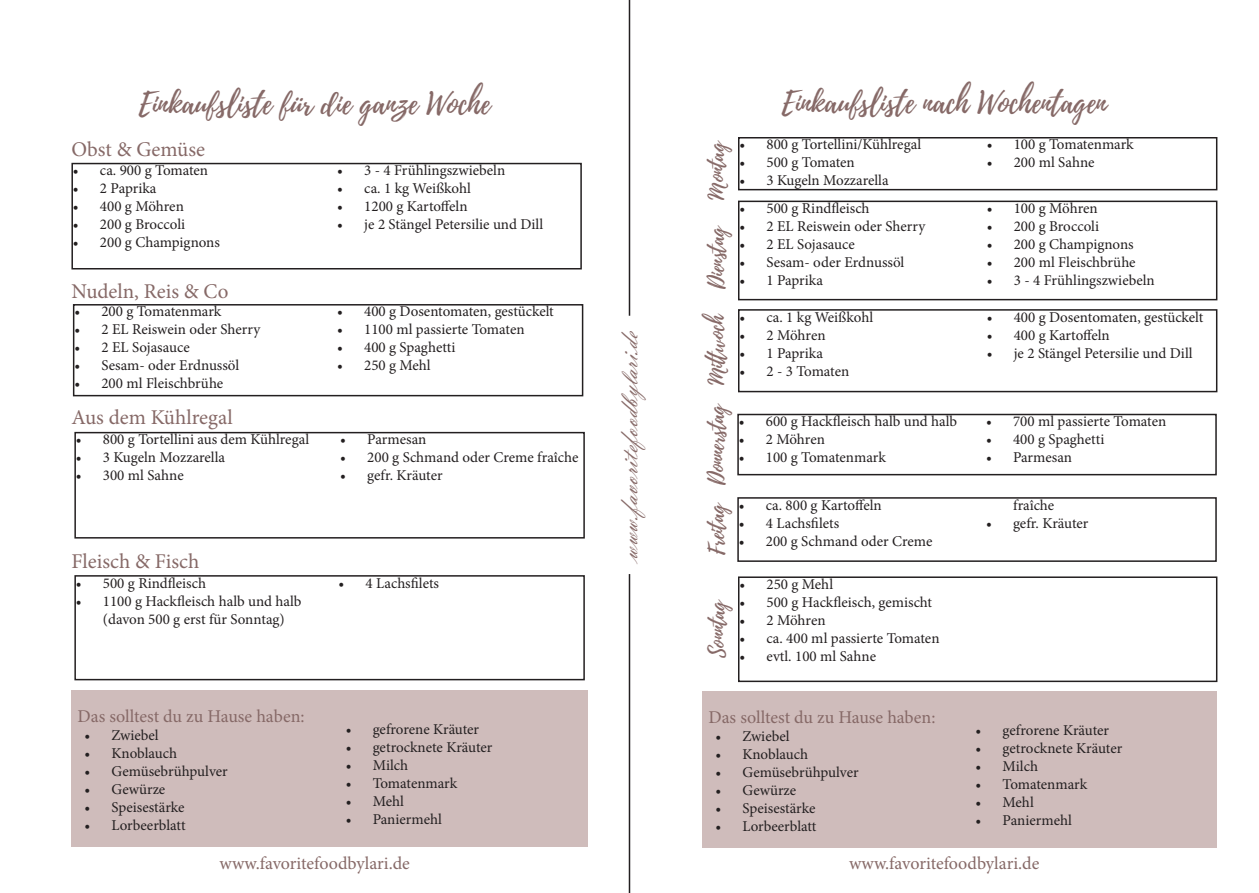
<style>
.page{position:relative;width:1259px;height:893px;background:#fff}
.page>*{position:absolute;margin:0;border:0;box-sizing:border-box;transform-origin:0 0}
.t1{font:30px "Playlist Script";color:#866967}
.t2{font:27px "Vladimir Script";color:#866967}
.t3{font:21px "Minion Pro";color:#866967}
.t4{font:21px "Playlist Script";color:#866967}
.t5{font:18px "Minion Pro";letter-spacing:-.005em;color:#866967}
.t6{font:15px/18px "Minion Pro";color:#231f20}
</style>
<div class="page">
<div style="left:71px;top:690px;width:517px;height:157px;background:#cfbcbb"></div>
<div style="left:702px;top:691px;width:514px;height:157px;background:#cfbcbb"></div>
<div style="left:71px;top:163px;width:511px;height:106px;border:2px solid #231f20"></div>
<div style="left:73px;top:304px;width:510px;height:92px;border:2px solid #231f20"></div>
<div style="left:74px;top:432px;width:511px;height:107px;border:2px solid #231f20"></div>
<div style="left:74px;top:575px;width:511px;height:105px;border:2px solid #231f20"></div>
<div style="left:738px;top:137px;width:479px;height:53px;border:2px solid #231f20"></div>
<div style="left:738px;top:201px;width:479px;height:99px;border:2px solid #231f20"></div>
<div style="left:738px;top:309px;width:479px;height:83px;border:2px solid #231f20"></div>
<div style="left:737px;top:414px;width:479px;height:61px;border:2px solid #231f20"></div>
<div style="left:737px;top:497px;width:479px;height:65px;border:2px solid #231f20"></div>
<div style="left:738px;top:576px;width:479px;height:106px;border:2px solid #231f20"></div>
<hr style="left:629px;top:0;width:1px;height:316px;background:#231f20">
<hr style="left:629px;top:574px;width:1px;height:319px;background:#231f20">
<h1 class="t1" style="left:139px;top:82px;width:353px">Einkaufsliste für die ganze Woche</h1>
<p class="t6" style="left:73px;top:161px;width:137px">• ca. 900 g Tomaten</p>
<p class="t6" style="left:73px;top:179px;width:85px">• 2 Paprika</p>
<p class="t6" style="left:73px;top:197px;width:112px">• 400 g Möhren</p>
<p class="t6" style="left:73px;top:215px;width:114px">• 200 g Broccoli</p>
<p class="t6" style="left:73px;top:233px;width:148px">• 200 g Champignons</p>
<h3 class="t3" style="left:71px;top:135px;width:135px">Obst &amp; Gemüse</h3>
<p class="t6" style="left:337px;top:161px;width:169px">• 3 - 4 Frühlingszwiebeln</p>
<p class="t6" style="left:337px;top:179px;width:135px">• ca. 1 kg Weißkohl</p>
<p class="t6" style="left:337px;top:197px;width:132px">• 1200 g Kartoffeln</p>
<p class="t6" style="left:337px;top:215px;width:207px">• je 2 Stängel Petersilie und Dill</p>
<h3 class="t3" style="left:71px;top:278px;width:159px">Nudeln, Reis &amp; Co</h3>
<p class="t6" style="left:74px;top:303px;width:148px">• 200 g Tomatenmark</p>
<p class="t6" style="left:74px;top:321px;width:187px">• 2 EL Reiswein oder Sherry</p>
<p class="t6" style="left:74px;top:339px;width:117px">• 2 EL Sojasauce</p>
<p class="t6" style="left:74px;top:357px;width:166px">• Sesam- oder Erdnussöl</p>
<p class="t6" style="left:74px;top:375px;width:150px">• 200 ml Fleischbrühe</p>
<h3 class="t3" style="left:71px;top:404px;width:163px">Aus dem Kühlregal</h3>
<p class="t6" style="left:76px;top:431px;width:235px">• 800 g Tortellini aus dem Kühlregal</p>
<p class="t6" style="left:76px;top:449px;width:151px">• 3 Kugeln Mozzarella</p>
<p class="t6" style="left:76px;top:467px;width:109px">• 300 ml Sahne</p>
<h3 class="t3" style="left:71px;top:547px;width:129px">Fleisch &amp; Fisch</h3>
<p class="t6" style="left:76px;top:574px;width:132px">• 500 g Rindfleisch</p>
<p class="t6" style="left:103px;top:592px;width:200px;text-indent:-27px">• 1100 g Hackfleisch halb und halb (davon 500 g erst für Sonntag)</p>
<p class="t6" style="left:337px;top:303px;width:218px">• 400 g Dosentomaten, gestückelt</p>
<p class="t6" style="left:337px;top:321px;width:189px">• 1100 ml passierte Tomaten</p>
<p class="t6" style="left:337px;top:339px;width:120px">• 400 g Spaghetti</p>
<p class="t6" style="left:337px;top:357px;width:95px">• 250 g Mehl</p>
<p class="t6" style="left:340px;top:431px;width:88px">• Parmesan</p>
<p class="t6" style="left:340px;top:449px;width:240px">• 200 g Schmand oder Creme fraîche</p>
<p class="t6" style="left:340px;top:467px;width:104px">• gefr. Kräuter</p>
<p class="t6" style="left:339px;top:574px;width:102px">• 4 Lachsfilets</p>
<p class="t5" style="left:77px;top:704px;width:229px">Das solltest du zu Hause haben:</p>
<p class="t6" style="left:84px;top:726px;width:76px">• Zwiebel</p>
<p class="t6" style="left:84px;top:744px;width:94px">• Knoblauch</p>
<p class="t6" style="left:84px;top:762px;width:145px">• Gemüsebrühpulver</p>
<p class="t6" style="left:84px;top:780px;width:82px">• Gewürze</p>
<p class="t6" style="left:84px;top:798px;width:101px">• Speisestärke</p>
<p class="t6" style="left:84px;top:816px;width:103px">• Lorbeerblatt</p>
<p class="t6" style="left:346px;top:720px;width:135px">• gefrorene Kräuter</p>
<p class="t6" style="left:346px;top:738px;width:148px">• getrocknete Kräuter</p>
<p class="t6" style="left:346px;top:756px;width:64px">• Milch</p>
<p class="t6" style="left:346px;top:774px;width:113px">• Tomatenmark</p>
<p class="t6" style="left:346px;top:792px;width:60px">• Mehl</p>
<p class="t6" style="left:346px;top:810px;width:98px">• Paniermehl</p>
<h2 class="t2" style="left:613px;top:561px;width:235px;rotate:-90deg">www.favoritefoodbylari.de</h2>
<h3 class="t4" style="left:701px;top:200px;width:62px;rotate:-90deg">Montag</h3>
<h3 class="t4" style="left:701px;top:289px;width:67px;rotate:-90deg">Dienstag</h3>
<h1 class="t1" style="left:781px;top:82px;width:326px">Einkaufsliste nach Wochentagen</h1>
<p class="t6" style="left:739px;top:136px;width:183px">• 800 g Tortellini/Kühlregal</p>
<p class="t6" style="left:739px;top:154px;width:117px">• 500 g Tomaten</p>
<p class="t6" style="left:739px;top:172px;width:151px">• 3 Kugeln Mozzarella</p>
<p class="t6" style="left:986px;top:136px;width:148px">• 100 g Tomatenmark</p>
<p class="t6" style="left:986px;top:154px;width:109px">• 200 ml Sahne</p>
<p class="t6" style="left:739px;top:199px;width:132px">• 500 g Rindfleisch</p>
<p class="t6" style="left:739px;top:217px;width:187px">• 2 EL Reiswein oder Sherry</p>
<p class="t6" style="left:739px;top:235px;width:117px">• 2 EL Sojasauce</p>
<p class="t6" style="left:739px;top:253px;width:166px">• Sesam- oder Erdnussöl</p>
<p class="t6" style="left:739px;top:271px;width:85px">• 1 Paprika</p>
<p class="t6" style="left:986px;top:199px;width:112px">• 100 g Möhren</p>
<p class="t6" style="left:986px;top:217px;width:114px">• 200 g Broccoli</p>
<p class="t6" style="left:986px;top:235px;width:148px">• 200 g Champignons</p>
<p class="t6" style="left:986px;top:253px;width:150px">• 200 ml Fleischbrühe</p>
<p class="t6" style="left:986px;top:271px;width:169px">• 3 - 4 Frühlingszwiebeln</p>
<h3 class="t4" style="left:701px;top:385px;width:71px;rotate:-90deg">Mittwoch</h3>
<p class="t6" style="left:739px;top:308px;width:135px">• ca. 1 kg Weißkohl</p>
<p class="t6" style="left:739px;top:326px;width:88px">• 2 Möhren</p>
<p class="t6" style="left:739px;top:344px;width:85px">• 1 Paprika</p>
<p class="t6" style="left:739px;top:362px;width:111px">• 2 - 3 Tomaten</p>
<p class="t6" style="left:986px;top:308px;width:218px">• 400 g Dosentomaten, gestückelt</p>
<p class="t6" style="left:986px;top:326px;width:125px">• 400 g Kartoffeln</p>
<p class="t6" style="left:986px;top:344px;width:207px">• je 2 Stängel Petersilie und Dill</p>
<h3 class="t4" style="left:701px;top:485px;width:85px;rotate:-90deg">Donnerstag</h3>
<p class="t6" style="left:739px;top:412px;width:220px">• 600 g Hackfleisch halb und halb</p>
<p class="t6" style="left:739px;top:430px;width:88px">• 2 Möhren</p>
<p class="t6" style="left:739px;top:448px;width:148px">• 100 g Tomatenmark</p>
<p class="t6" style="left:739px;top:496px;width:144px">• ca. 800 g Kartoffeln</p>
<p class="t6" style="left:739px;top:514px;width:102px">• 4 Lachsfilets</p>
<p class="t6" style="left:739px;top:532px;width:195px">• 200 g Schmand oder Creme</p>
<h3 class="t4" style="left:701px;top:555px;width:56px;rotate:-90deg">Freitag</h3>
<p class="t6" style="left:739px;top:575px;width:95px">• 250 g Mehl</p>
<p class="t6" style="left:739px;top:593px;width:194px">• 500 g Hackfleisch, gemischt</p>
<p class="t6" style="left:739px;top:611px;width:88px">• 2 Möhren</p>
<p class="t6" style="left:739px;top:629px;width:202px">• ca. 400 ml passierte Tomaten</p>
<h3 class="t4" style="left:702px;top:658px;width:62px;rotate:-90deg">Sonntag</h3>
<p class="t6" style="left:739px;top:647px;width:138px">• evtl. 100 ml Sahne</p>
<p class="t5" style="left:708px;top:705px;width:229px">Das solltest du zu Hause haben:</p>
<p class="t6" style="left:715px;top:727px;width:76px">• Zwiebel</p>
<p class="t6" style="left:715px;top:745px;width:94px">• Knoblauch</p>
<p class="t6" style="left:715px;top:763px;width:145px">• Gemüsebrühpulver</p>
<p class="t6" style="left:715px;top:781px;width:82px">• Gewürze</p>
<p class="t6" style="left:715px;top:799px;width:101px">• Speisestärke</p>
<p class="t6" style="left:715px;top:817px;width:103px">• Lorbeerblatt</p>
<p class="t6" style="left:986px;top:412px;width:182px">• 700 ml passierte Tomaten</p>
<p class="t6" style="left:986px;top:430px;width:120px">• 400 g Spaghetti</p>
<p class="t6" style="left:986px;top:448px;width:88px">• Parmesan</p>
<p class="t6" style="left:1013px;top:496px;width:43px">fraîche</p>
<p class="t6" style="left:986px;top:514px;width:104px">• gefr. Kräuter</p>
<p class="t6" style="left:975px;top:721px;width:135px">• gefrorene Kräuter</p>
<p class="t6" style="left:975px;top:739px;width:148px">• getrocknete Kräuter</p>
<p class="t6" style="left:975px;top:757px;width:64px">• Milch</p>
<p class="t6" style="left:975px;top:775px;width:113px">• Tomatenmark</p>
<p class="t6" style="left:975px;top:793px;width:60px">• Mehl</p>
<p class="t6" style="left:975px;top:811px;width:98px">• Paniermehl</p>
<p class="t5" style="left:219px;top:851px;width:192px">www.favoritefoodbylari.de</p>
<p class="t5" style="left:849px;top:851px;width:192px">www.favoritefoodbylari.de</p>
</div>
